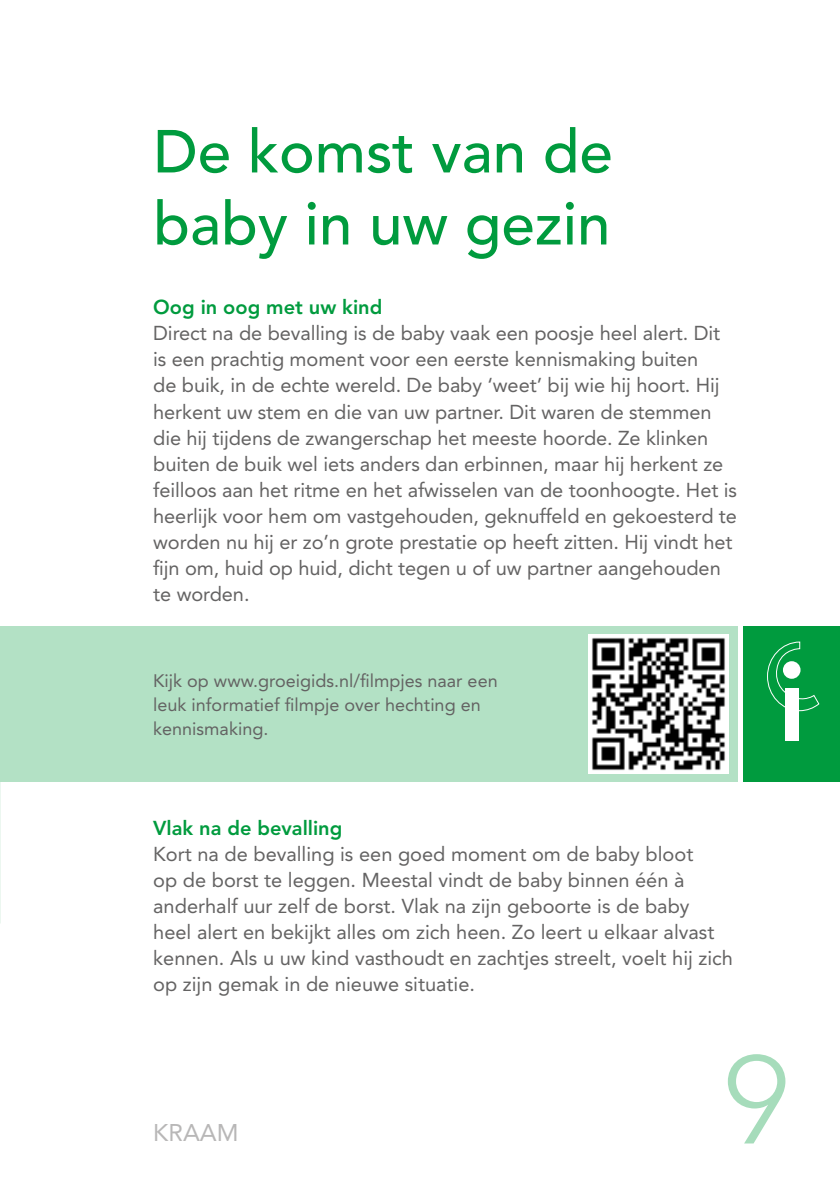
<style>
.page{position:relative;width:840px;height:1191px;background:#fff}
.page>*{position:absolute;margin:0;border:0;box-sizing:border-box;transform-origin:0 0}
.t1{font:300 124px "Avenir";color:#a6dcbb}
.t2{font:500 60px/72px "Avenir";color:#009b3e}
.t3{font:24px "Avenir";color:#b8b7b7}
.t4{font:20px/26px "Avenir";letter-spacing:-.005em;color:#646363}
.t5{font:800 20px "Avenir";color:#009b3e}
.t6{font:18px/24px "Avenir";color:#646363}
</style>
<div class="page">
<div style="left:0;top:626px;width:737px;height:155px;background:#b3e1c5"></div>
<div style="left:743px;top:626px;width:96px;height:155px;background:#009b3e"></div>
<svg style="left:767px;top:641px;width:52px;height:70px"></svg>
<div style="left:782px;top:661px;width:18px;height:18px;background:#fff;border-radius:50%"></div>
<div style="left:784px;top:688px;width:13px;height:53px;background:#fff"></div>
<img style="left:588px;top:634px;width:140px;height:140px">
<h2 class="t2" style="left:153px;top:117px;width:461px">De komst van de baby in uw gezin</h2>
<p class="t5" style="left:153px;top:296px;width:230px">Oog in oog met uw kind</p>
<p class="t4" style="left:153px;top:320px;width:585px">Direct na de bevalling is de baby vaak een poosje heel alert. Dit is een prachtig moment voor een eerste kennismaking buiten<br>de buik, in de echte wereld. De baby ‘weet’ bij wie hij hoort. Hij herkent uw stem en die van uw partner. Dit waren de stemmen die hij tijdens de zwangerschap het meeste hoorde. Ze klinken buiten de buik wel iets anders dan erbinnen, maar hij herkent ze feilloos aan het ritme en het afwisselen van de toonhoogte. Het is heerlijk voor hem om vastgehouden, geknuffeld en gekoesterd te worden nu hij er zo’n grote prestatie op heeft zitten. Hij vindt het fijn om, huid op huid, dicht tegen u of uw partner aangehouden te worden.</p>
<p class="t6" style="left:153px;top:668px;width:346px">Kijk op www.groeigids.nl/filmpjes naar een leuk informatief filmpje over hechting en kennismaking.</p>
<p class="t5" style="left:153px;top:816px;width:190px">Vlak na de bevalling</p>
<p class="t4" style="left:153px;top:840px;width:581px">Kort na de bevalling is een goed moment om de baby bloot<br>op de borst te leggen. Meestal vindt de baby binnen één à anderhalf uur zelf de borst. Vlak na zijn geboorte is de baby<br>heel alert en bekijkt alles om zich heen. Zo leert u elkaar alvast kennen. Als u uw kind vasthoudt en zachtjes streelt, voelt hij zich op zijn gemak in de nieuwe situatie.</p>
<p class="t3" style="left:153px;top:1118px;width:87px">KRAAM</p>
<h1 class="t1" style="left:724px;top:1027px;width:66px">9</h1>
</div>
